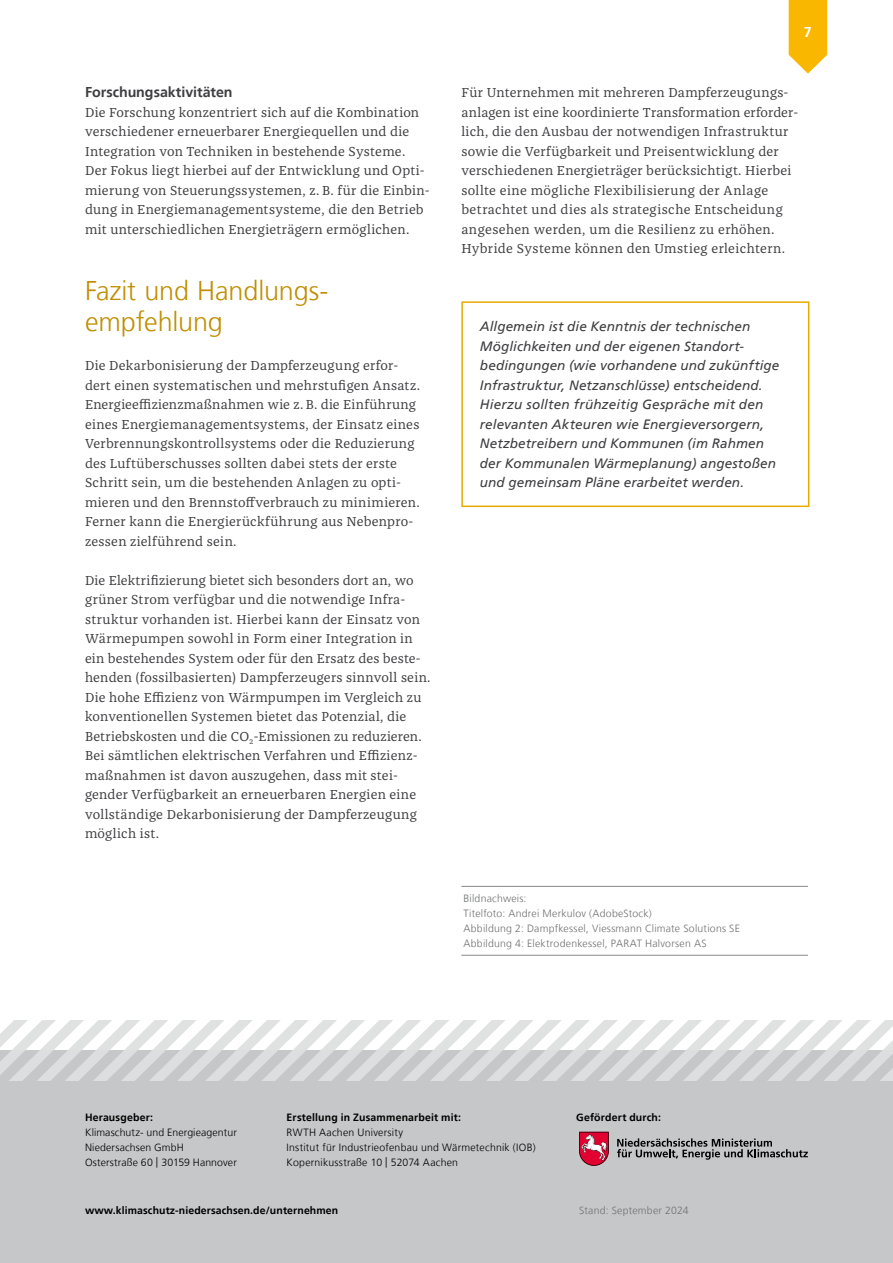
<style>
.page{position:relative;width:893px;height:1263px;background:#fff}
.page>*{position:absolute;margin:0;border:0;box-sizing:border-box;transform-origin:0 0}
.t1{font:300 27px/31.5px "NDS Frutiger";letter-spacing:-.005em;color:#c08e00}
.t2{font:700 14.25px "NDS Frutiger";letter-spacing:-.005em;color:#3e3d40}
.t3{font:700 14.25px "NDS Frutiger";color:#fff}
.t4{font:13.5px/19.5px "Franziska Pro";letter-spacing:.02em;color:#3e3d40}
.t5{font:italic 13.5px/19.5px "NDS Frutiger";letter-spacing:.01em;color:#3e3d40}
.t6{font:300 10.5px/15px "NDS Frutiger";letter-spacing:.02em;color:#000}
.t7{font:300 10.5px/15px "NDS Frutiger";letter-spacing:.02em;color:#707172}
.t8{font:700 10.5px "NDS Frutiger";letter-spacing:.015em;color:#000}
</style>
<div class="page">
<div style="left:0;top:1050px;width:893px;height:213px;background:#c6c7c8"></div>
<svg style="left:0;top:1020px;width:893px;height:60px"></svg>
<svg style="left:789px;top:0;width:38px;height:73px"></svg>
<svg style="left:617px;top:1138px;width:191px;height:22px"></svg>
<svg style="left:579px;top:1132px;width:30px;height:34px"></svg>
<div style="left:461px;top:301px;width:348px;height:206px;border:2px solid #e7aa00"></div>
<hr style="left:461px;top:886px;width:347px;height:1px;background:#87888a">
<hr style="left:461px;top:955px;width:347px;height:1px;background:#87888a">
<p class="t2" style="left:85px;top:84px;width:149px">Forschungsaktivitäten</p>
<p class="t4" style="left:85px;top:102px;width:346px">Die Forschung konzentriert sich auf die Kombination verschiedener erneuerbarer Energiequellen und die Integration von Techniken in bestehende Systeme.<br>Der Fokus liegt hierbei auf der Entwicklung und Opti&shy;mierung von Steuerungssystemen, z. B. für die Einbin&shy;dung in Energiemanagementsysteme, die den Betrieb mit unterschiedlichen Energieträgern ermöglichen.</p>
<h1 class="t1" style="left:85px;top:275px;width:245px">Fazit und Handlungs&shy;empfehlung</h1>
<p class="t4" style="left:85px;top:356px;width:336px">Die Dekarbonisierung der Dampferzeugung erfor&shy;dert einen systematischen und mehrstufigen Ansatz.<br>Energieeffizienzmaßnahmen wie z. B. die Einführung eines Energiemanagementsystems, der Einsatz eines Verbrennungskontrollsystems oder die Reduzierung des Luftüberschusses sollten dabei stets der erste Schritt sein, um die bestehenden Anlagen zu opti&shy;mieren und den Brennstoffverbrauch zu minimieren.<br>Ferner kann die Energierückführung aus Nebenpro&shy;zessen zielführend sein.</p>
<p class="t4" style="left:85px;top:570px;width:347px">Die Elektrifizierung bietet sich besonders dort an, wo grüner Strom verfügbar und die notwendige Infra&shy;struktur vorhanden ist. Hierbei kann der Einsatz von Wärmepumpen sowohl in Form einer Integration in ein bestehendes System oder für den Ersatz des beste&shy;henden (fossilbasierten) Dampferzeugers sinnvoll sein.<br>Die hohe Effizienz von Wärmpumpen im Vergleich zu konventionellen Systemen bietet das Potenzial, die Betriebskosten und die CO<sub>2</sub>-Emissionen zu reduzieren.<br>Bei sämtlichen elektrischen Verfahren und Effizienz&shy;maßnahmen ist davon auszugehen, dass mit stei&shy;gender Verfügbarkeit an erneuerbaren Energien eine vollständige Dekarbonisierung der Dampferzeugung möglich ist.</p>
<p class="t3" style="left:804px;top:24px;width:9px">7</p>
<p class="t4" style="left:461px;top:83px;width:338px">Für Unternehmen mit mehreren Dampferzeugungs&shy;anlagen ist eine koordinierte Transformation erforder&shy;lich, die den Ausbau der notwendigen Infrastruktur sowie die Verfügbarkeit und Preisentwicklung der verschiedenen Energieträger berücksichtigt. Hierbei sollte eine mögliche Flexibilisierung der Anlage betrachtet und dies als strategische Entscheidung angesehen werden, um die Resilienz zu erhöhen.<br>Hybride Systeme können den Umstieg erleichtern.</p>
<p class="t5" style="left:480px;top:317px;width:301px">Allgemein ist die Kenntnis der technischen Möglichkeiten und der eigenen Standort&shy;bedingungen (wie vorhandene und zukünftige Infrastruktur, Netzanschlüsse) entscheidend.<br>Hierzu sollten frühzeitig Gespräche mit den relevanten Akteuren wie Energieversorgern, Netzbetreibern und Kommunen (im Rahmen der Kommunalen Wärmeplanung) angestoßen und gemeinsam Pläne erarbeitet werden.</p>
<p class="t7" style="left:463px;top:891px;width:278px">Bildnachweis:<br>Titelfoto: Andrei Merkulov (AdobeStock)<br>Abbildung 2: Dampfkessel, Viessmann Climate Solutions SE Abbildung 4: Elektrodenkessel, PARAT Halvorsen AS</p>
<p class="t8" style="left:85px;top:1111px;width:70px">Herausgeber:</p>
<p class="t6" style="left:85px;top:1125px;width:153px">Klimaschutz- und Energieagentur<br>Niedersachsen GmbH<br>Osterstraße 60 | 30159 Hannover</p>
<p class="t8" style="left:85px;top:1204px;width:255px">www.klimaschutz-niedersachsen.de/unternehmen</p>
<p class="t8" style="left:287px;top:1111px;width:176px">Erstellung in Zusammenarbeit mit:</p>
<p class="t6" style="left:287px;top:1125px;width:250px">RWTH Aachen University<br>Institut für Industrieofenbau und Wärmetechnik (IOB)<br>Kopernikusstraße 10 | 52074 Aachen</p>
<p class="t8" style="left:576px;top:1111px;width:86px">Gefördert durch:</p>
<p class="t7" style="left:579px;top:1203px;width:111px">Stand: September 2024</p>
</div>
